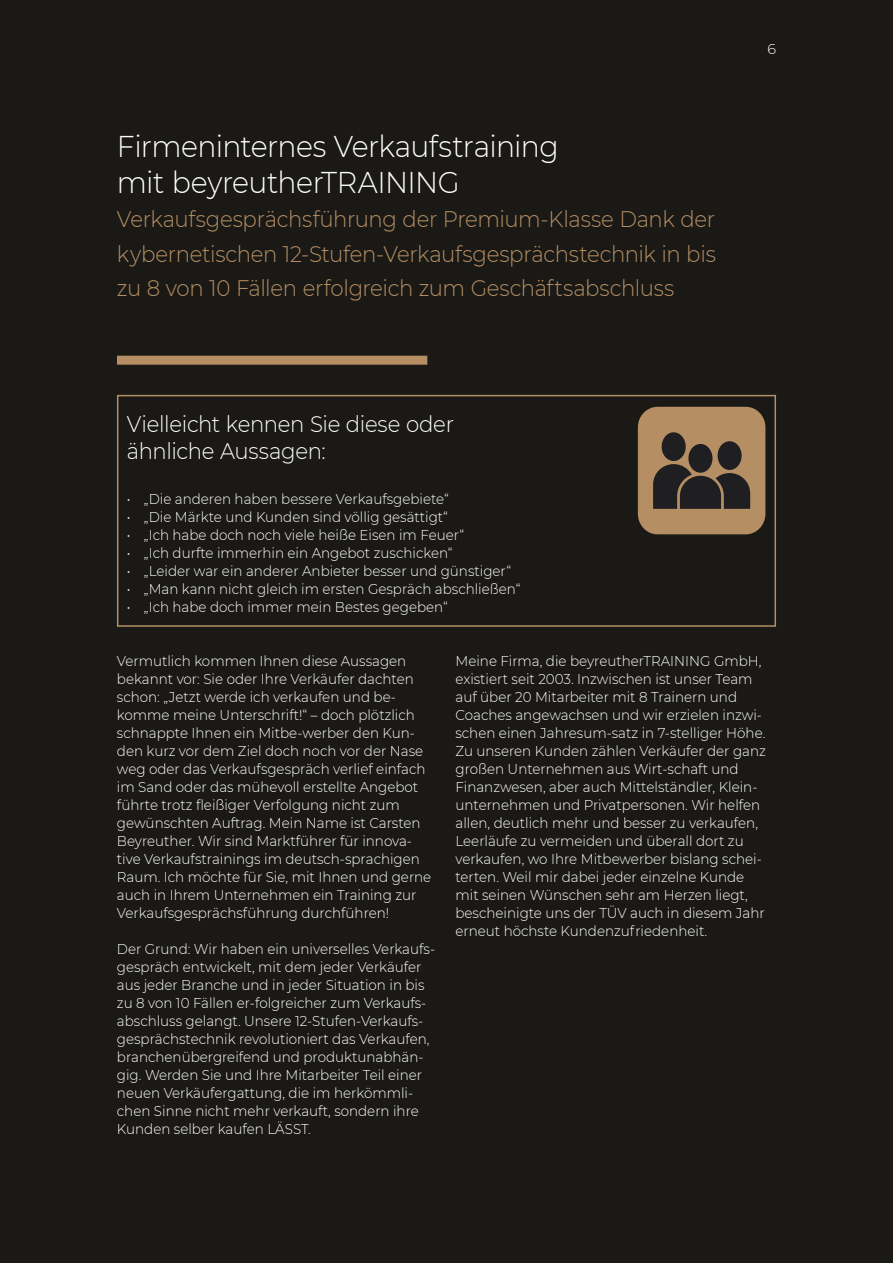
<style>
.page{position:relative;width:893px;height:1263px;background:#1a1916}
.page>*{position:absolute;margin:0;border:0;box-sizing:border-box;transform-origin:0 0}
.t1{font:300 30px/36px "Montserrat";letter-spacing:-.02em;color:#fff;scale:.95 1}
.t2{font:300 22.5px/34.5px "Montserrat";letter-spacing:-.015em;color:#b58f63;text-align:justify;scale:.95 1}
.t3{font:300 22.5px/27px "Montserrat";letter-spacing:-.015em;color:#fff;scale:.95 1}
.t4{font:300 14.25px/18px "Montserrat";color:#fff;scale:.95 1}
.t5{font:300 14.25px "Montserrat";color:#fff}
</style>
<div class="page">
<div style="left:117px;top:356px;width:310px;height:9px;background:#b58f63"></div>
<div style="left:117px;top:395px;width:659px;height:232px;border:2px solid #b58f63"></div>
<div style="left:638px;top:407px;width:127px;height:127px;background:#b58f63;border-radius:20px"></div>
<div style="left:662px;top:432px;width:24px;height:29px;background:#1f1f21;border-radius:50%"></div>
<div style="left:688px;top:444px;width:24px;height:29px;background:#1f1f21;border-radius:50%"></div>
<div style="left:718px;top:441px;width:24px;height:29px;background:#1f1f21;border-radius:50%"></div>
<svg style="left:653px;top:464px;width:97px;height:45px"></svg>
<h1 class="t1" style="left:117px;top:129px;width:467px">Firmeninternes Verkaufstraining mit beyreutherTRAINING</h1>
<h2 class="t2" style="left:117px;top:202px;width:632px">Verkaufsgesprächsführung der Premium-Klasse Dank der kybernetischen 12-Stufen-Verkaufsgesprächstechnik in bis zu 8 von 10 Fällen erfolgreich zum Geschäftsabschluss</h2>
<h2 class="t3" style="left:127px;top:411px;width:346px">Vielleicht kennen Sie diese oder ähnliche Aussagen:</h2>
<p class="t4" style="left:127px;top:490px;width:340px">• „Die anderen haben bessere Verkaufsgebiete“</p>
<p class="t4" style="left:127px;top:508px;width:339px">• „Die Märkte und Kunden sind völlig gesättigt“</p>
<p class="t4" style="left:127px;top:526px;width:357px">• „Ich habe doch noch viele heiße Eisen im Feuer“</p>
<p class="t4" style="left:127px;top:544px;width:344px">• „Ich durfte immerhin ein Angebot zuschicken“</p>
<p class="t4" style="left:127px;top:562px;width:406px">• „Leider war ein anderer Anbieter besser und günstiger“</p>
<p class="t4" style="left:127px;top:580px;width:416px">• „Man kann nicht gleich im ersten Gespräch abschließen“</p>
<p class="t4" style="left:127px;top:598px;width:339px">• „Ich habe doch immer mein Bestes gegeben“</p>
<p class="t5" style="left:767px;top:41px;width:10px">6</p>
<p class="t4" style="left:117px;top:652px;width:332px">Vermutlich kommen Ihnen diese Aussagen bekannt vor: Sie oder Ihre Verkäufer dachten schon: „Jetzt werde ich verkaufen und be&shy;komme meine Unterschrift!“ – doch plötzlich schnappte Ihnen ein Mitbe-werber den Kun&shy;den kurz vor dem Ziel doch noch vor der Nase weg oder das Verkaufsgespräch verlief einfach im Sand oder das mühevoll erstellte Angebot führte trotz fleißiger Verfolgung nicht zum gewünschten Auftrag. Mein Name ist Carsten Beyreuther. Wir sind Marktführer für innova&shy;tive Verkaufstrainings im deutsch-sprachigen Raum. Ich möchte für Sie, mit Ihnen und gerne auch in Ihrem Unternehmen ein Training zur Verkaufsgesprächsführung durchführen!</p>
<p class="t4" style="left:117px;top:940px;width:336px">Der Grund: Wir haben ein universelles Verkaufs&shy;gespräch entwickelt, mit dem jeder Verkäufer aus jeder Branche und in jeder Situation in bis zu 8 von 10 Fällen er-folgreicher zum Verkaufs&shy;abschluss gelangt. Unsere 12-Stufen-Verkaufs&shy;gesprächstechnik revolutioniert das Verkaufen, branchenübergreifend und produktunabhän&shy;gig. Werden Sie und Ihre Mitarbeiter Teil einer neuen Verkäufergattung, die im herkömmli&shy;chen Sinne nicht mehr verkauft, sondern ihre Kunden selber kaufen LÄSST.</p>
<p class="t4" style="left:455px;top:652px;width:328px">Meine Firma, die beyreutherTRAINING GmbH, existiert seit 2003. Inzwischen ist unser Team auf über 20 Mitarbeiter mit 8 Trainern und Coaches angewachsen und wir erzielen inzwi&shy;schen einen Jahresum-satz in 7-stelliger Höhe.<br>Zu unseren Kunden zählen Verkäufer der ganz großen Unternehmen aus Wirt-schaft und Finanzwesen, aber auch Mittelständler, Klein&shy;unternehmen und Privatpersonen. Wir helfen allen, deutlich mehr und besser zu verkaufen, Leerläufe zu vermeiden und überall dort zu verkaufen, wo Ihre Mitbewerber bislang schei&shy;terten. Weil mir dabei jeder einzelne Kunde mit seinen Wünschen sehr am Herzen liegt, bescheinigte uns der TÜV auch in diesem Jahr erneut höchste Kundenzufriedenheit.</p>
</div>
